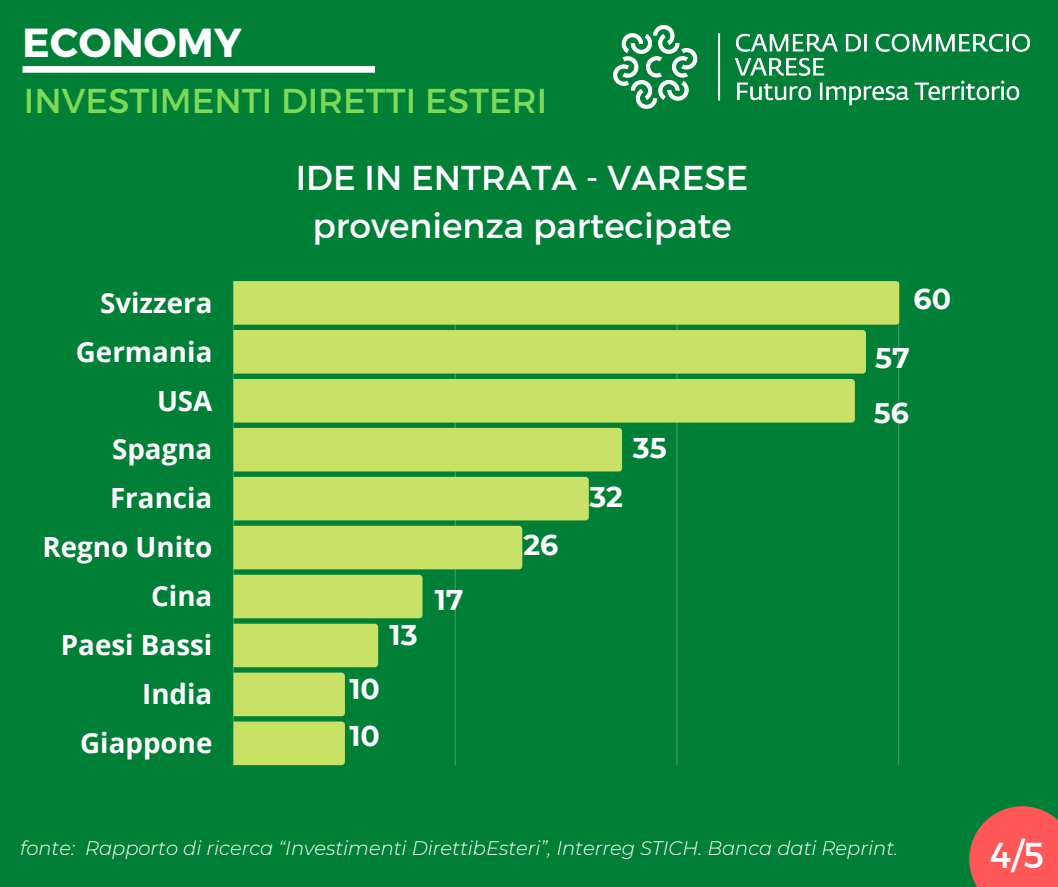
<style>
.page{position:relative;width:1058px;height:887px;background:#fff}
.page>*{position:absolute;margin:0;border:0;box-sizing:border-box;transform-origin:0 0}
.t1{font:700 40.5px "Montserrat";letter-spacing:.01em;color:#fff}
.t2{font:36px "Montserrat";color:#fff}
.t3{font:34.5px "Montserrat";color:#fff}
.t4{font:34.5px "Montserrat";color:#7ed957}
.t5{font:700 28.5px "Montserrat";color:#fdfdfe}
.t6{font:700 27.75px "Open Sans";color:#fff}
.t7{font:italic 300 19.5px "Montserrat";color:#fff}
</style>
<div class="page">
<div style="left:0;top:0;width:1058px;height:886px;background:#008037"></div>
<img style="left:613px;top:24px;width:418px;height:85px">
<svg style="left:22px;top:66px;width:353px;height:7px;background:#f0f7f3"></svg>
<svg style="left:969px;top:806px;width:89px;height:80px;background:#df5b53"></svg>
<hr style="left:233px;top:281px;width:1px;height:484px;background:#fff">
<hr style="left:454px;top:281px;width:2px;height:484px;background:#fff">
<hr style="left:676px;top:281px;width:1px;height:484px;background:#fff">
<hr style="left:898px;top:281px;width:1px;height:484px;background:#fff">
<div style="left:233px;top:281px;width:666px;height:43px;background:#c9e265"></div>
<div style="left:233px;top:330px;width:633px;height:43px;background:#c9e265"></div>
<div style="left:233px;top:379px;width:621px;height:43px;background:#c9e265"></div>
<div style="left:233px;top:428px;width:389px;height:43px;background:#c9e265"></div>
<div style="left:233px;top:477px;width:356px;height:43px;background:#c9e265"></div>
<svg style="left:233px;top:526px;width:289px;height:239px"></svg>
<p class="t1" style="left:22px;top:17px;width:221px">ECONOMY</p>
<p class="t4" style="left:24px;top:78px;width:525px">INVESTIMENTI DIRETTI ESTERI</p>
<p class="t6" style="left:100px;top:283px;width:114px">Svizzera</p>
<p class="t6" style="left:76px;top:332px;width:138px">Germania</p>
<p class="t6" style="left:157px;top:381px;width:57px">USA</p>
<p class="t6" style="left:112px;top:430px;width:102px">Spagna</p>
<p class="t6" style="left:110px;top:478px;width:104px">Francia</p>
<p class="t6" style="left:42px;top:527px;width:171px">Regno Unito</p>
<p class="t6" style="left:151px;top:576px;width:63px">Cina</p>
<p class="t6" style="left:61px;top:625px;width:153px">Paesi Bassi</p>
<p class="t6" style="left:142px;top:674px;width:72px">India</p>
<p class="t6" style="left:80px;top:723px;width:134px">Giappone</p>
<p class="t3" style="left:296px;top:156px;width:454px">IDE IN ENTRATA - VARESE</p>
<p class="t3" style="left:312px;top:203px;width:421px">provenienza partecipate</p>
<p class="t5" style="left:389px;top:617px;width:30px">13</p>
<p class="t5" style="left:349px;top:671px;width:32px">10</p>
<p class="t5" style="left:349px;top:718px;width:32px">10</p>
<p class="t5" style="left:435px;top:582px;width:30px">17</p>
<p class="t5" style="left:523px;top:527px;width:36px">26</p>
<p class="t5" style="left:632px;top:430px;width:35px">35</p>
<p class="t5" style="left:589px;top:479px;width:35px">32</p>
<p class="t5" style="left:913px;top:281px;width:39px">60</p>
<p class="t5" style="left:875px;top:340px;width:36px">57</p>
<p class="t5" style="left:874px;top:395px;width:37px">56</p>
<p class="t7" style="left:20px;top:835px;width:879px">fonte: Rapporto di ricerca “Investimenti DirettibEsteri”, Interreg STICH. Banca dati Reprint.</p>
<p class="t2" style="left:989px;top:832px;width:56px">4/5</p>
</div>
